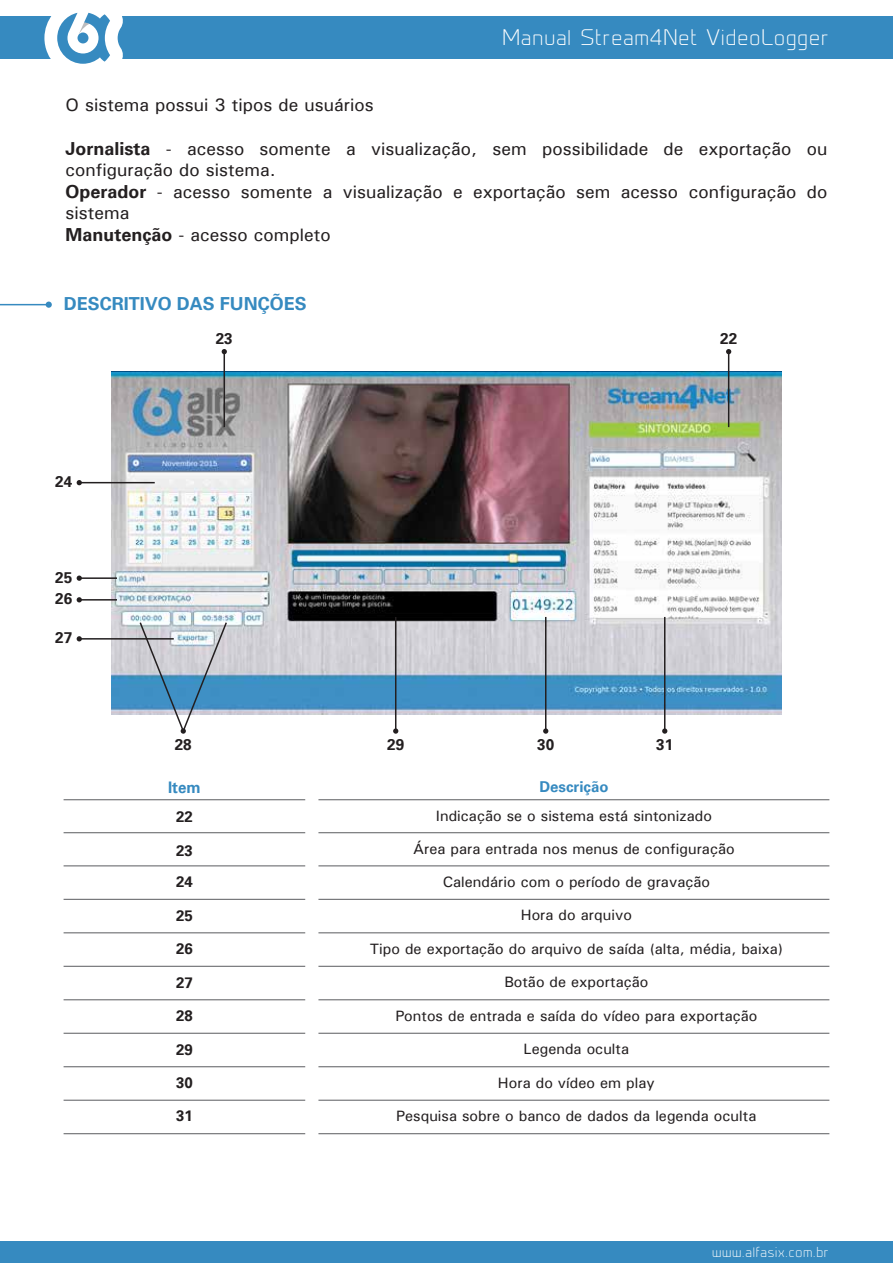
<style>
.page{position:relative;width:893px;height:1263px;background:#fff}
.page>*{position:absolute;margin:0;border:0;box-sizing:border-box;transform-origin:0 0}
.t1{font:300 21px "Prime";letter-spacing:.05em;color:#fff}
.t2{font:18px/21.6px "Univers";color:#231f20}
.t3{font:700 18px "Univers";color:#368ac0}
.t4{font:700 16.05px "Univers";color:#368ac0;scale:.94 1}
.t5{font:700 15.3px/21.6px "Univers";color:#231f20}
.t6{font:15px "Univers";color:#231f20}
.t7{font:700 15px "Univers";color:#231f20}
.t8{font:700 15px "Univers";color:#368ac0}
.t9{font:300 13.5px "Prime";letter-spacing:.05em;color:#fff}
.s1{font-weight:700}
</style>
<div class="page">
<div style="left:0;top:1242px;width:893px;height:21px;background:#368ac0"></div>
<div style="left:0;top:16px;width:893px;height:43px;background:#368ac0"></div>
<svg style="left:44px;top:12px;width:79px;height:52px"></svg>
<img style="left:111px;top:371px;width:671px;height:343px">
<svg style="left:46px;top:302px;width:6px;height:6px"></svg>
<hr style="left:0;top:304px;width:49px;height:1px;background:#368ac0">
<svg style="left:726px;top:349px;width:5px;height:5px"></svg>
<hr style="left:728px;top:352px;width:1px;height:75px;background:#231f20">
<svg style="left:222px;top:349px;width:5px;height:5px"></svg>
<hr style="left:224px;top:352px;width:1px;height:75px;background:#231f20">
<svg style="left:77px;top:480px;width:5px;height:5px"></svg>
<hr style="left:79px;top:482px;width:76px;height:1px;background:#231f20">
<svg style="left:77px;top:575px;width:5px;height:6px"></svg>
<hr style="left:79px;top:577px;width:38px;height:2px;background:#231f20">
<svg style="left:77px;top:597px;width:5px;height:5px"></svg>
<hr style="left:79px;top:599px;width:38px;height:2px;background:#231f20">
<svg style="left:77px;top:636px;width:5px;height:5px"></svg>
<svg style="left:393px;top:728px;width:5px;height:6px"></svg>
<hr style="left:79px;top:638px;width:95px;height:2px;background:#231f20">
<hr style="left:318px;top:899px;width:511px;height:1px;background:#6d6e71">
<hr style="left:64px;top:899px;width:241px;height:1px;background:#6d6e71">
<hr style="left:318px;top:865px;width:511px;height:1px;background:#6d6e71">
<hr style="left:64px;top:865px;width:241px;height:1px;background:#6d6e71">
<hr style="left:318px;top:932px;width:511px;height:1px;background:#6d6e71">
<hr style="left:64px;top:932px;width:241px;height:1px;background:#6d6e71">
<hr style="left:318px;top:966px;width:511px;height:1px;background:#6d6e71">
<hr style="left:64px;top:966px;width:241px;height:1px;background:#6d6e71">
<hr style="left:318px;top:999px;width:511px;height:1px;background:#6d6e71">
<hr style="left:64px;top:999px;width:241px;height:1px;background:#6d6e71">
<hr style="left:318px;top:1033px;width:511px;height:1px;background:#6d6e71">
<hr style="left:64px;top:1033px;width:241px;height:1px;background:#6d6e71">
<hr style="left:318px;top:1066px;width:511px;height:1px;background:#6d6e71">
<hr style="left:64px;top:1066px;width:241px;height:1px;background:#6d6e71">
<hr style="left:318px;top:1100px;width:511px;height:1px;background:#6d6e71">
<hr style="left:64px;top:1100px;width:241px;height:1px;background:#6d6e71">
<hr style="left:318px;top:1133px;width:511px;height:1px;background:#6d6e71">
<hr style="left:64px;top:1133px;width:241px;height:1px;background:#6d6e71">
<hr style="left:318px;top:832px;width:511px;height:1px;background:#6d6e71">
<hr style="left:64px;top:832px;width:241px;height:1px;background:#6d6e71">
<hr style="left:318px;top:799px;width:511px;height:1px;background:#6d6e71">
<hr style="left:64px;top:799px;width:241px;height:1px;background:#6d6e71">
<svg style="left:138px;top:621px;width:90px;height:113px"></svg>
<hr style="left:395px;top:617px;width:1px;height:114px;background:#231f20">
<svg style="left:543px;top:728px;width:5px;height:6px"></svg>
<hr style="left:545px;top:617px;width:1px;height:114px;background:#231f20">
<svg style="left:662px;top:728px;width:5px;height:6px"></svg>
<hr style="left:664px;top:617px;width:1px;height:114px;background:#231f20">
<h1 class="t1" style="left:502px;top:25px;width:327px">Manual Stream4Net VideoLogger</h1>
<p class="t2" style="left:65px;top:94px;width:310px">O sistema possui 3 tipos de usuários</p>
<p class="t2" style="left:65px;top:137px;width:763px"><span class="s1">Jornalista</span> - acesso somente a visualização, sem possibilidade de exportação ou configuração do sistema.<br><span class="s1">Operador</span> - acesso somente a visualização e exportação sem acesso configuração do sistema<br><span class="s1">Manutenção</span> - acesso completo</p>
<p class="t3" style="left:64px;top:293px;width:245px">DESCRITIVO DAS FUNÇÕES</p>
<p class="t5" style="left:216px;top:328px;width:19px">23</p>
<p class="t5" style="left:720px;top:328px;width:19px">22</p>
<p class="t5" style="left:55px;top:471px;width:19px">24</p>
<p class="t5" style="left:55px;top:566px;width:19px">25<br>26</p>
<p class="t5" style="left:55px;top:627px;width:19px">27</p>
<p class="t5" style="left:175px;top:733px;width:19px">28</p>
<p class="t5" style="left:387px;top:733px;width:19px">29</p>
<p class="t4" style="left:168px;top:778px;width:36px">Item</p>
<p class="t8" style="left:539px;top:778px;width:71px">Descrição</p>
<p class="t7" style="left:176px;top:808px;width:18px">22</p>
<p class="t6" style="left:436px;top:806px;width:278px">Indicação se o sistema está sintonizado</p>
<p class="t7" style="left:176px;top:841px;width:18px">23</p>
<p class="t6" style="left:413px;top:839px;width:323px">Área para entrada nos menus de configuração</p>
<p class="t7" style="left:176px;top:873px;width:18px">24</p>
<p class="t6" style="left:443px;top:872px;width:269px">Calendário com o período de gravação</p>
<p class="t7" style="left:176px;top:906px;width:18px">25</p>
<p class="t6" style="left:521px;top:906px;width:113px">Hora do arquivo</p>
<p class="t7" style="left:176px;top:940px;width:18px">26</p>
<p class="t6" style="left:370px;top:939px;width:415px">Tipo de exportação do arquivo de saída (alta, média, baixa)</p>
<p class="t7" style="left:176px;top:973px;width:18px">27</p>
<p class="t6" style="left:504px;top:973px;width:146px">Botão de exportação</p>
<p class="t7" style="left:176px;top:1007px;width:18px">28</p>
<p class="t6" style="left:395px;top:1006px;width:364px">Pontos de entrada e saída do vídeo para exportação</p>
<p class="t7" style="left:176px;top:1040px;width:18px">29</p>
<p class="t6" style="left:524px;top:1040px;width:107px">Legenda oculta</p>
<p class="t7" style="left:176px;top:1074px;width:18px">30</p>
<p class="t6" style="left:498px;top:1073px;width:158px">Hora do vídeo em play</p>
<p class="t7" style="left:176px;top:1107px;width:18px">31</p>
<p class="t6" style="left:396px;top:1107px;width:362px">Pesquisa sobre o banco de dados da legenda oculta</p>
<p class="t5" style="left:537px;top:733px;width:19px">30</p>
<p class="t5" style="left:656px;top:733px;width:19px">31</p>
<p class="t9" style="left:712px;top:1244px;width:118px">www.alfasix.com.br</p>
</div>
